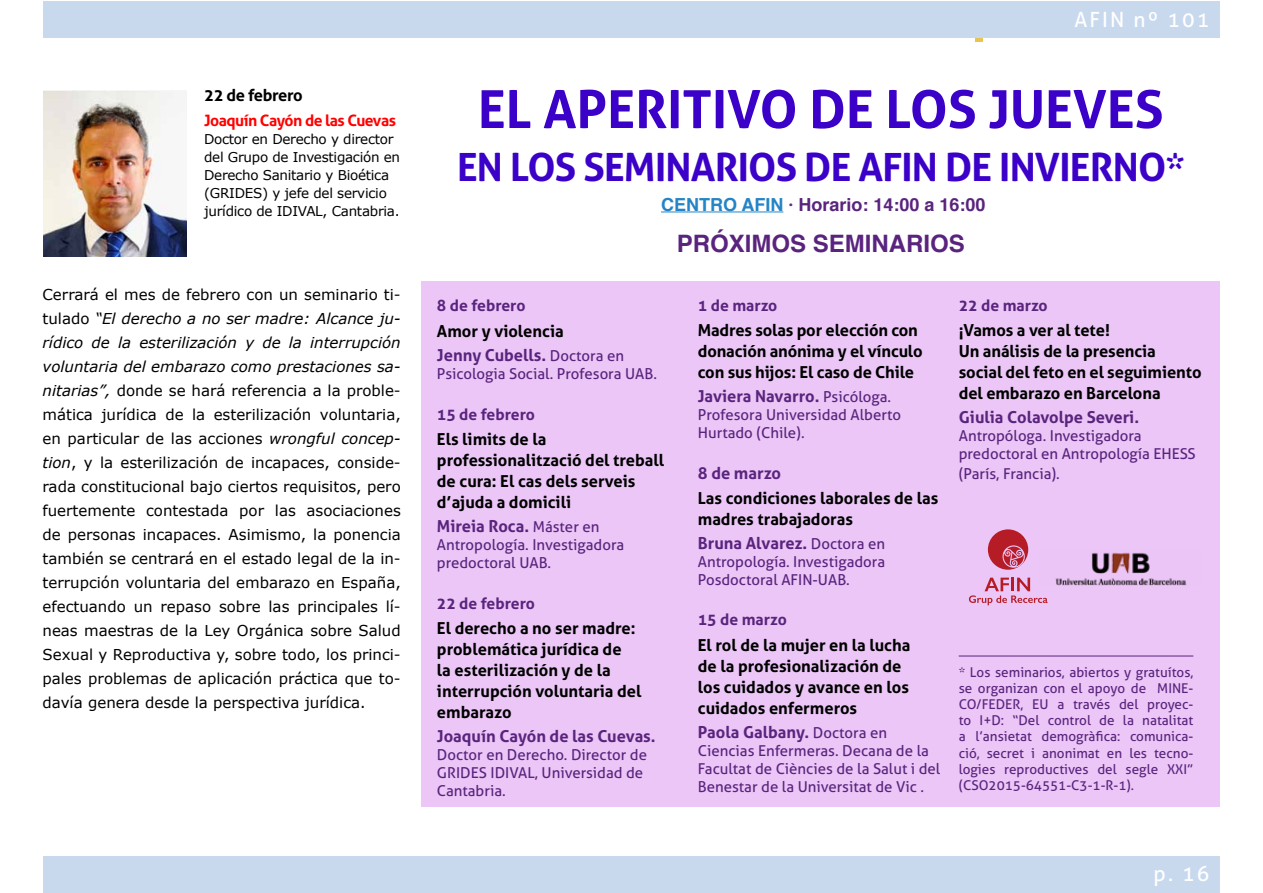
<style>
.page{position:relative;width:1263px;height:893px;background:#fff}
.page>*{position:absolute;margin:0;border:0;box-sizing:border-box;transform-origin:0 0}
.t1{font:700 52.5px "Aller";color:#3b01c8}
.t2{font:700 39px "Aller";letter-spacing:-.02em;color:#3b01c8}
.t3{font:700 24px "Helvetica";color:#5a247e}
.t4{font:21px "Aller";letter-spacing:.1em;color:#fff}
.t5{font:700 18px "Helvetica";color:#5a247e}
.t6{font:700 16.5px/21px "Aller";color:#000}
.t7{font:700 16.5px "Aller";color:#5a247e}
.t8{font:700 16.5px "Aller";letter-spacing:-.02em;color:#000}
.t9{font:700 15.75px "Aller";color:#5a247e}
.t10{font:700 15.75px "Aller";letter-spacing:-.03em;color:#f00}
.t11{font:15px/24px "Verdana";color:#000;text-align:justify}
.t12{font:15px/18px "Aller";color:#5a247e}
.t13{font:13.5px/16.2px "Aller";color:#5a247e;text-align:justify}
.t14{font:13.5px/18px "Verdana";letter-spacing:-.02em;color:#000}
.s1{color:#2484c6}
.s2{color:#58308b}
.s3{font-style:italic}
.s4{color:#5a247e}
.s5{font-weight:400;font-size:15px;color:#5a247e}
.s6{font-weight:400;font-size:15px}
</style>
<div class="page">
<div style="left:43px;top:1px;width:1177px;height:37px;background:#c8d9ee"></div>
<div style="left:43px;top:856px;width:1177px;height:37px;background:#c8d9ee"></div>
<img style="left:43px;top:90px;width:144px;height:166px">
<svg style="left:975px;top:38px;width:8px;height:4px"></svg>
<div style="left:421px;top:281px;width:799px;height:525px;background:#ebc6f6"></div>
<hr style="left:661px;top:212px;width:122px;height:1px;background:#2484c6">
<img style="left:1055px;top:552px;width:132px;height:33px">
<svg style="left:969px;top:578px;width:79px;height:27px"></svg>
<div style="left:988px;top:529px;width:40px;height:41px;background:#b51c26;border-radius:50%"></div>
<svg style="left:1002px;top:545px;width:23px;height:23px"></svg>
<hr style="left:959px;top:656px;width:234px;height:1px;background:#5a247e">
<p class="t8" style="left:204px;top:85px;width:100px">22 de febrero</p>
<p class="t10" style="left:204px;top:111px;width:193px">Joaquín Cayón de las Cuevas</p>
<p class="t14" style="left:204px;top:130px;width:198px">Doctor en Derecho y director del Grupo de Investigación en<br>Derecho Sanitario y Bioética (GRIDES) y jefe del servicio jurídico de IDIVAL, Cantabria.</p>
<h3 class="t4" style="left:1074px;top:7px;width:137px">AFIN nº 101</h3>
<h1 class="t1" style="left:478px;top:77px;width:687px">EL APERITIVO DE LOS JUEVES</h1>
<h2 class="t2" style="left:457px;top:143px;width:729px">EN LOS SEMINARIOS DE AFIN DE INVIERNO*</h2>
<p class="t5" style="left:661px;top:190px;width:326px"><span class="s1">CENTRO AFIN</span> <span class="s2">·</span> Horario: 14:00 a 16:00</p>
<h3 class="t3" style="left:677px;top:224px;width:290px">PRÓXIMOS SEMINARIOS</h3>
<p class="t11" style="left:43px;top:283px;width:360px">Cerrará el mes de febrero con un seminario ti&shy;tulado <span class="s3">“El derecho a no ser madre: Alcance ju&shy;rídico de la esterilización y de la interrupción voluntaria del embarazo como prestaciones sa&shy;nitarias”,</span> donde se hará referencia a la proble&shy;mática jurídica de la esterilización voluntaria, en particular de las acciones <span class="s3">wrongful concep&shy;tion</span>, y la esterilización de incapaces, conside&shy;rada constitucional bajo ciertos requisitos, pero fuertemente contestada por las asociaciones de personas incapaces. Asimismo, la ponencia también se centrará en el estado legal de la in&shy;terrupción voluntaria del embarazo en España, efectuando un repaso sobre las principales lí&shy;neas maestras de la Ley Orgánica sobre Salud Sexual y Reproductiva y, sobre todo, los princi&shy;pales problemas de aplicación práctica que to&shy;davía genera desde la perspectiva jurídica.</p>
<p class="t9" style="left:437px;top:296px;width:90px">8 de febrero</p>
<p class="t6" style="left:437px;top:319px;width:189px;line-height:24px">Amor y violencia<br><span class="s4">Jenny Cubells.</span> <span class="s5">Doctora en</span></p>
<p class="t12" style="left:437px;top:364px;width:222px">Psicologia Social. Profesora UAB.</p>
<p class="t9" style="left:437px;top:404px;width:100px">15 de febrero</p>
<p class="t6" style="left:437px;top:428px;width:229px">Els limits de la professionalització del treball de cura: El cas dels serveis d’ajuda a domicili</p>
<p class="t7" style="left:437px;top:516px;width:164px">Mireia Roca. <span class="s6">Máster en</span></p>
<p class="t12" style="left:437px;top:535px;width:189px">Antropología. Investigadora predoctoral UAB.</p>
<p class="t9" style="left:437px;top:593px;width:100px">22 de febrero</p>
<p class="t6" style="left:437px;top:618px;width:206px">El derecho a no ser madre: problemática jurídica de<br>la esterilización y de la interrupción voluntaria del embarazo</p>
<p class="t7" style="left:437px;top:726px;width:220px">Joaquín Cayón de las Cuevas.</p>
<p class="t12" style="left:437px;top:746px;width:212px">Doctor en Derecho. Director de<br>GRIDES IDIVAL, Universidad de<br>Cantabria.</p>
<p class="t9" style="left:698px;top:295px;width:81px">1 de marzo</p>
<p class="t6" style="left:698px;top:320px;width:226px">Madres solas por elección con donación anónima y el vínculo con sus hijos: El caso de Chile</p>
<p class="t7" style="left:698px;top:386px;width:195px">Javiera Navarro. <span class="s6">Psicóloga.</span></p>
<p class="t12" style="left:698px;top:406px;width:205px">Profesora Universidad Alberto<br>Hurtado (Chile).</p>
<p class="t7" style="left:698px;top:463px;width:85px">8 de marzo</p>
<p class="t6" style="left:698px;top:488px;width:242px">Las condiciones laborales de las madres trabajadoras</p>
<p class="t7" style="left:698px;top:533px;width:189px">Bruna Alvarez. <span class="s6">Doctora en</span></p>
<p class="t12" style="left:698px;top:553px;width:189px">Antropología. Investigadora<br>Posdoctoral AFIN-UAB.</p>
<p class="t9" style="left:698px;top:610px;width:91px">15 de marzo</p>
<p class="t6" style="left:698px;top:634px;width:214px">El rol de la mujer en la lucha de la profesionalización de los cuidados y avance en los cuidados enfermeros</p>
<p class="t7" style="left:698px;top:722px;width:191px">Paola Galbany. <span class="s6">Doctora en</span></p>
<p class="t12" style="left:698px;top:741px;width:244px">Ciencias Enfermeras. Decana de la<br>Facultat de Ciències de la Salut i del<br>Benestar de la Universitat de Vic .</p>
<p class="t9" style="left:959px;top:295px;width:91px">22 de marzo</p>
<p class="t6" style="left:959px;top:320px;width:244px">¡Vamos a ver al tete!<br>Un análisis de la presencia social del feto en el seguimiento del embarazo en Barcelona</p>
<p class="t7" style="left:959px;top:407px;width:182px">Giulia Colavolpe Severi.</p>
<p class="t12" style="left:959px;top:427px;width:239px">Antropóloga. Investigadora predoctoral en Antropología EHESS</p>
<p class="t12" style="left:959px;top:464px;width:103px">(París, Francia).</p>
<p class="t13" style="left:959px;top:664px;width:236px">* Los seminarios, abiertos y gratuítos, se organizan con el apoyo de MINE-CO/FEDER, EU a través del proyec&shy;to I+D: “Del control de la natalitat a l’ansietat demogràfica: comunica&shy;ció, secret i anonimat en les tecno&shy;logies reproductives del segle XXI” (CSO2015-64551-C3-1-R-1).</p>
<h3 class="t4" style="left:1153px;top:861px;width:57px">p. 16</h3>
</div>
